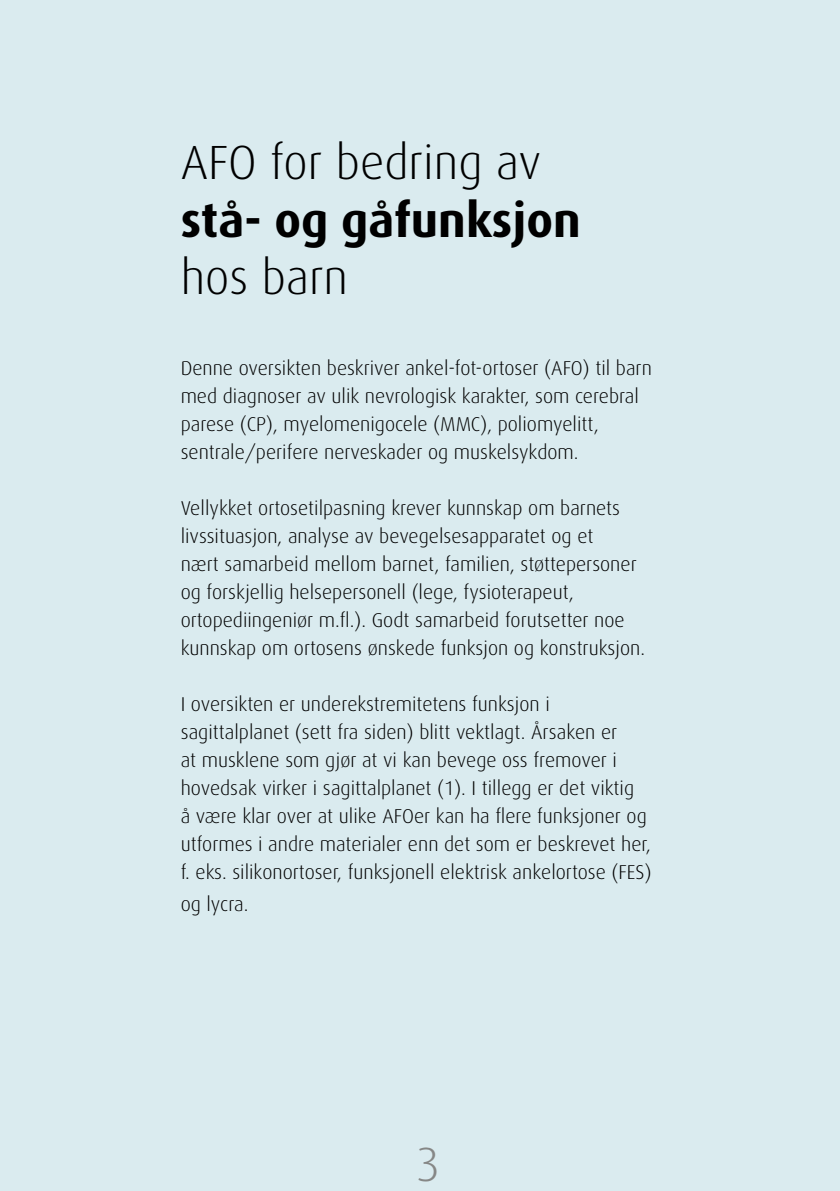
<style>
.page{position:relative;width:840px;height:1191px;background:#fff}
.page>*{position:absolute;margin:0;border:0;box-sizing:border-box;transform-origin:0 0}
.t1{font:300 48px "Dax";color:#000}
.t2{font:700 48px "Dax";color:#000}
.t3{font:300 48px "Dax";color:#868786}
.t4{font:300 20px/28px "Dax";color:#000}
</style>
<div class="page">
<div style="left:0;top:0;width:839px;height:1191px;background:#daebef"></div>
<h1 class="t1" style="left:180px;top:136px;width:362px">AFO for bedring av</h1>
<h1 class="t2" style="left:180px;top:193px;width:401px">stå- og gåfunksjon</h1>
<h1 class="t1" style="left:180px;top:251px;width:169px">hos barn</h1>
<p class="t4" style="left:180px;top:354px;width:472px">Denne oversikten beskriver ankel-fot-ortoser (AFO) til barn med diagnoser av ulik nevrologisk karakter, som cerebral parese (CP), myelomenigocele (MMC), poliomyelitt, sentrale/perifere nerveskader og muskelsykdom.</p>
<p class="t4" style="left:180px;top:494px;width:465px">Vellykket ortosetilpasning krever kunnskap om barnets livssituasjon, analyse av bevegelsesapparatet og et<br>nært samarbeid mellom barnet, familien, støttepersoner og forskjellig helsepersonell (lege, fysioterapeut, ortopediingeniør m.fl.). Godt samarbeid forutsetter noe kunnskap om ortosens ønskede funksjon og konstruksjon.</p>
<p class="t4" style="left:180px;top:690px;width:472px">I oversikten er underekstremitetens funksjon i sagittalplanet (sett fra siden) blitt vektlagt. Årsaken er<br>at musklene som gjør at vi kan bevege oss fremover i hovedsak virker i sagittalplanet (1). I tillegg er det viktig<br>å være klar over at ulike AFOer kan ha flere funksjoner og utformes i andre materialer enn det som er beskrevet her, f. eks. silikonortoser, funksjonell elektrisk ankelortose (FES)</p>
<p class="t4" style="left:180px;top:890px;width:69px">og lycra.</p>
<h1 class="t3" style="left:416px;top:1138px;width:26px">3</h1>
</div>
